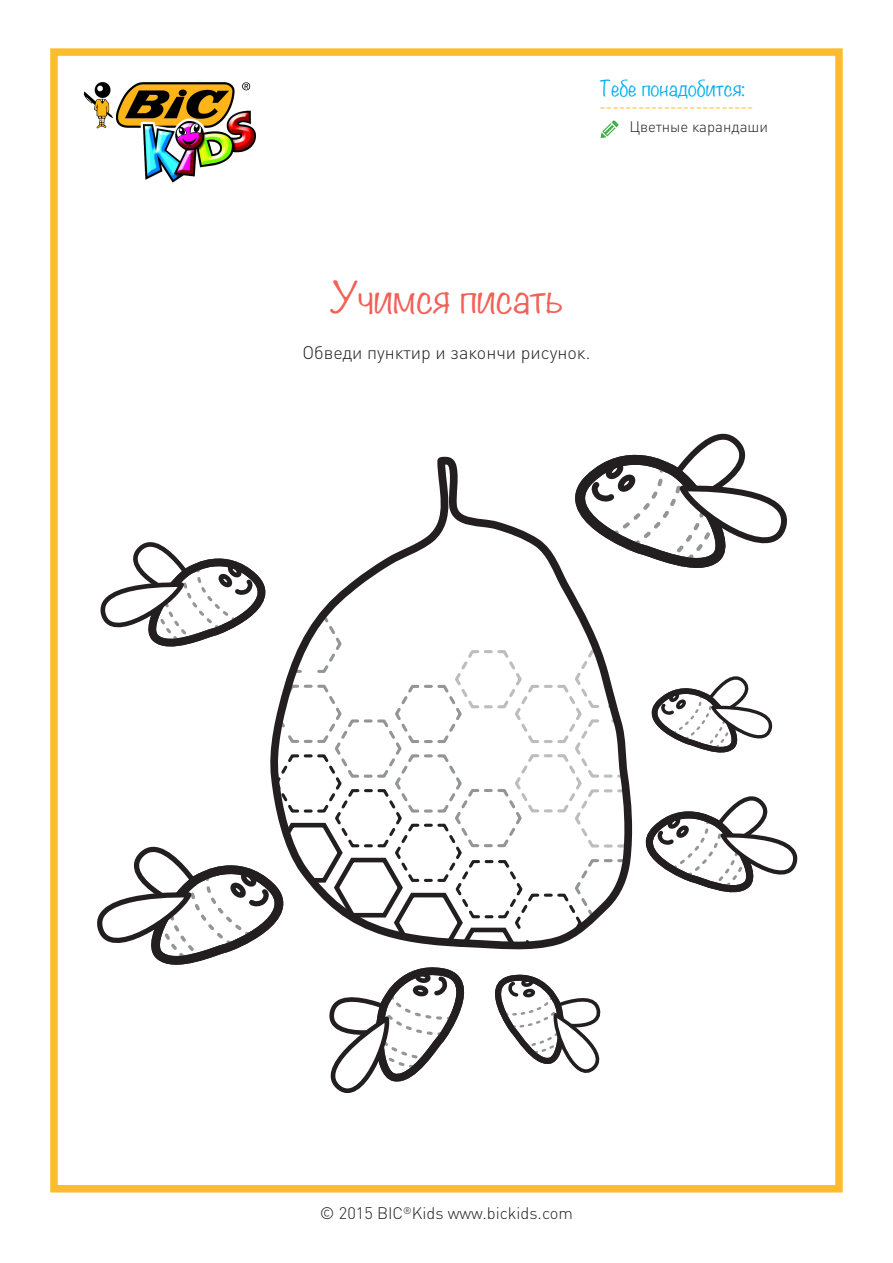
<style>
.page{position:relative;width:893px;height:1263px;background:#fff}
.page>*{position:absolute;margin:0;border:0;box-sizing:border-box;transform-origin:0 0}
.t1{font:300 37.5px "Noteworthy";color:#f16157}
.t2{font:300 19.5px "Noteworthy";color:#00aeef}
.t3{font:300 18px "DIN Pro";color:#231f20}
.t4{font:18px "Minion Pro";color:#fdbb2e}
.t5{font:300 16.5px "DIN Pro";color:#231f20}
.t6{font:300 15px "DIN Pro";color:#231f20}
</style>
<div class="page">
<div style="left:50px;top:48px;width:793px;height:1144px;border:8px solid #fdbb2e"></div>
<img style="left:83px;top:82px;width:173px;height:101px">
<svg style="left:601px;top:120px;width:18px;height:18px"></svg>
<svg style="left:97px;top:433px;width:701px;height:661px"></svg>
<svg style="left:271px;top:454px;width:363px;height:498px"></svg>
<p class="t2" style="left:600px;top:71px;width:147px">Тебе понадобится:</p>
<p class="t4" style="left:600px;top:94px;width:155px">------------------------</p>
<p class="t6" style="left:629px;top:115px;width:140px">Цветные карандаши</p>
<h1 class="t1" style="left:330px;top:265px;width:234px">Учимся писать</h1>
<p class="t3" style="left:303px;top:339px;width:289px">Обведи пунктир и закончи рисунок.</p>
<p class="t5" style="left:320px;top:1200px;width:255px">© 2015 BIC<sup>®</sup>Kids www.bickids.com</p>
</div>
